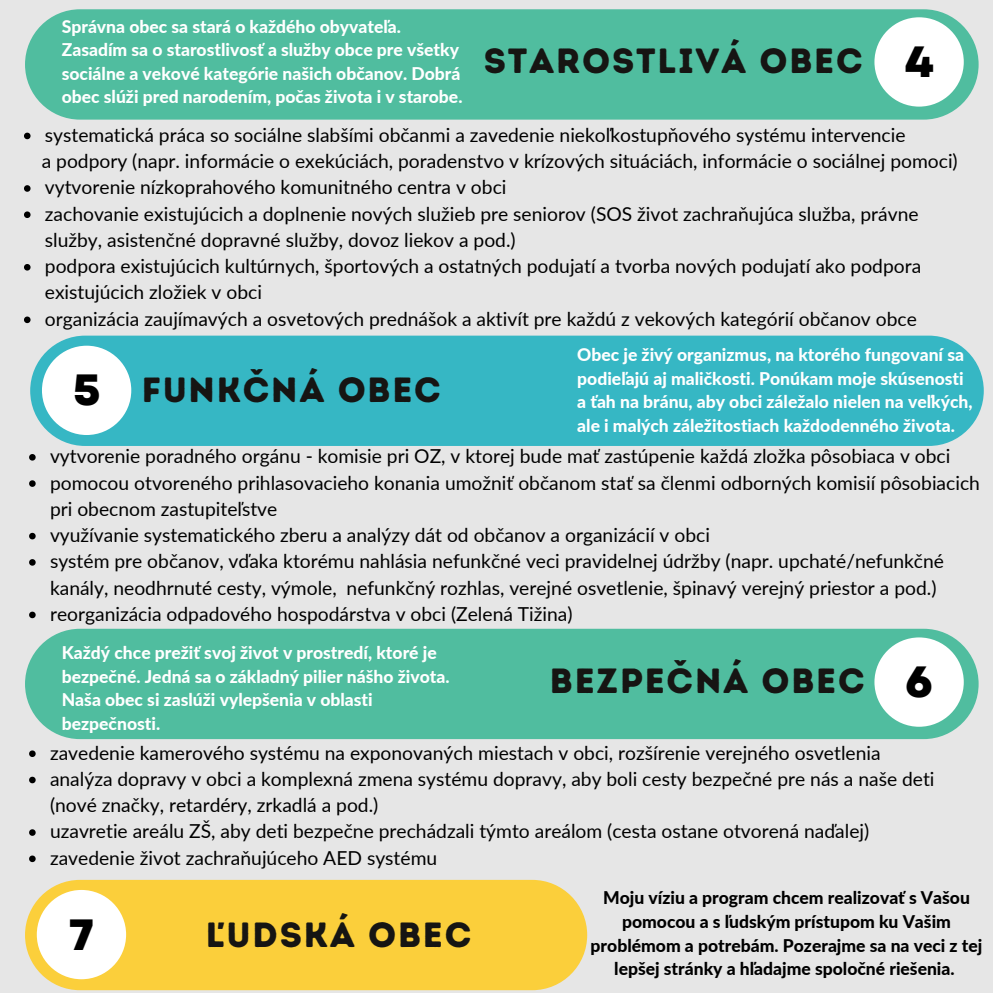
<style>
.page{position:relative;width:993px;height:993px;background:#fff}
.page>*{position:absolute;margin:0;border:0;box-sizing:border-box;transform-origin:0 0}
.t1{font:800 43.57px "Garet";color:#000}
.t2{font:35px "Intro Rust Base";letter-spacing:.05em;color:#161513}
.t3{font:19.25px/26.2px "Lato";color:#000}
.t4{font:800 17.5px/23.6px "Lato";color:#fff}
.t5{font:800 17.5px/23.6px "Lato";color:#000;text-align:center}
.s1{font-family:"Garet";font-weight:800;font-size:43.57px;color:#000}
</style>
<div class="page">
<div style="left:0;top:0;width:992px;height:992px;background:#e6e6e6"></div>
<div style="left:25px;top:879px;width:562px;height:110px;background:#fbcf3b;border-radius:55px"></div>
<div style="left:37px;top:889px;width:89px;height:90px;background:#fff;border-radius:50%"></div>
<div style="left:25px;top:9px;width:953px;height:111px;background:#50bd9f;border-radius:55px"></div>
<div style="left:874px;top:17px;width:89px;height:90px;background:#fff;border-radius:50%"></div>
<svg style="left:24px;top:133px;width:7px;height:6px"></svg>
<svg style="left:24px;top:185px;width:7px;height:7px"></svg>
<svg style="left:24px;top:211px;width:7px;height:7px"></svg>
<svg style="left:24px;top:264px;width:7px;height:6px"></svg>
<svg style="left:24px;top:316px;width:7px;height:7px"></svg>
<div style="left:30px;top:335px;width:953px;height:111px;background:#36b7c4;border-radius:55px"></div>
<div style="left:42px;top:345px;width:89px;height:90px;background:#fff;border-radius:50%"></div>
<svg style="left:29px;top:454px;width:7px;height:6px"></svg>
<svg style="left:29px;top:480px;width:7px;height:7px"></svg>
<svg style="left:29px;top:532px;width:7px;height:7px"></svg>
<svg style="left:29px;top:559px;width:7px;height:6px"></svg>
<svg style="left:29px;top:611px;width:7px;height:7px"></svg>
<div style="left:25px;top:628px;width:953px;height:111px;background:#50bd9f;border-radius:55px"></div>
<div style="left:874px;top:637px;width:89px;height:89px;background:#fff;border-radius:50%"></div>
<svg style="left:29px;top:750px;width:7px;height:6px"></svg>
<svg style="left:29px;top:776px;width:7px;height:7px"></svg>
<svg style="left:29px;top:829px;width:7px;height:6px"></svg>
<svg style="left:29px;top:855px;width:7px;height:6px"></svg>
<p class="t4" style="left:62px;top:14px;width:402px">Správna obec sa stará o každého obyvateľa.<br>Zasadím sa o starostlivosť a služby obce pre všetky sociálne a vekové kategórie našich občanov. Dobrá obec slúži pred narodením, počas života i v starobe.</p>
<p class="t3" style="left:45px;top:121px;width:862px">systematická práca so sociálne slabšími občanmi a zavedenie niekoľkostupňového systému intervencie</p>
<p class="t3" style="left:45px;top:174px;width:877px">vytvorenie nízkoprahového komunitného centra v obci<br>zachovanie existujúcich a doplnenie nových služieb pre seniorov (SOS život zachraňujúca služba, právne služby, asistenčné dopravné služby, dovoz liekov a pod.)<br>podpora existujúcich kultúrnych, športových a ostatných podujatí a tvorba nových podujatí ako podpora existujúcich zložiek v obci<br>organizácia zaujímavých a osvetových prednášok a aktivít pre každú z vekových kategórií občanov obce</p>
<h2 class="t2" style="left:483px;top:40px;width:451px">STAROSTLIVÁ OBEC <span class="s1">4</span></h2>
<p class="t3" style="left:42px;top:147px;width:917px">a podpory (napr. informácie o exekúciách, poradenstvo v krízových situáciách, informácie o sociálnej pomoci)</p>
<p class="t4" style="left:577px;top:342px;width:396px">Obec je živý organizmus, na ktorého fungovaní sa podieľajú aj maličkosti. Ponúkam moje skúsenosti a ťah na bránu, aby obci záležalo nielen na veľkých, ale i malých záležitostiach každodenného života.</p>
<p class="t3" style="left:50px;top:442px;width:931px">vytvorenie poradného orgánu - komisie pri OZ, v ktorej bude mať zastúpenie každá zložka pôsobiaca v obci pomocou otvoreného prihlasovacieho konania umožniť občanom stať sa členmi odborných komisií pôsobiacich pri obecnom zastupiteľstve<br>využívanie systematického zberu a analýzy dát od občanov a organizácií v obci<br>systém pre občanov, vďaka ktorému nahlásia nefunkčné veci pravidelnej údržby (napr. upchaté/nefunkčné kanály, neodhrnuté cesty, výmole, nefunkčný rozhlas, verejné osvetlenie, špinavý verejný priestor a pod.) reorganizácia odpadového hospodárstva v obci (Zelená Tižina)</p>
<h2 class="t2" style="left:550px;top:659px;width:385px">BEZPEČNÁ OBEC <span class="s1">6</span></h2>
<h2 class="t2" style="left:73px;top:369px;width:369px"><span class="s1">5</span> FUNKČNÁ OBEC</h2>
<p class="t4" style="left:62px;top:640px;width:389px">Každý chce prežiť svoj život v prostredí, ktoré je bezpečné. Jedná sa o základný pilier nášho života.<br>Naša obec si zaslúži vylepšenia v oblasti bezpečnosti.</p>
<p class="t3" style="left:50px;top:739px;width:885px">zavedenie kamerového systému na exponovaných miestach v obci, rozšírenie verejného osvetlenia analýza dopravy v obci a komplexná zmena systému dopravy, aby boli cesty bezpečné pre nás a naše deti (nové značky, retardéry, zrkadlá a pod.)<br>uzavretie areálu ZŠ, aby deti bezpečne prechádzali týmto areálom (cesta ostane otvorená naďalej) zavedenie život zachraňujúceho AED systému</p>
<p class="t5" style="left:590px;top:885px;width:393px">Moju víziu a program chcem realizovať s Vašou pomocou a s ľudským prístupom ku Vašim problémom a potrebám. Pozerajme sa na veci z tej lepšej stránky a hľadajme spoločné riešenia.</p>
<h1 class="t1" style="left:69px;top:902px;width:27px">7</h1>
<h2 class="t2" style="left:206px;top:913px;width:267px">ĽUDSKÁ OBEC</h2>
</div>
